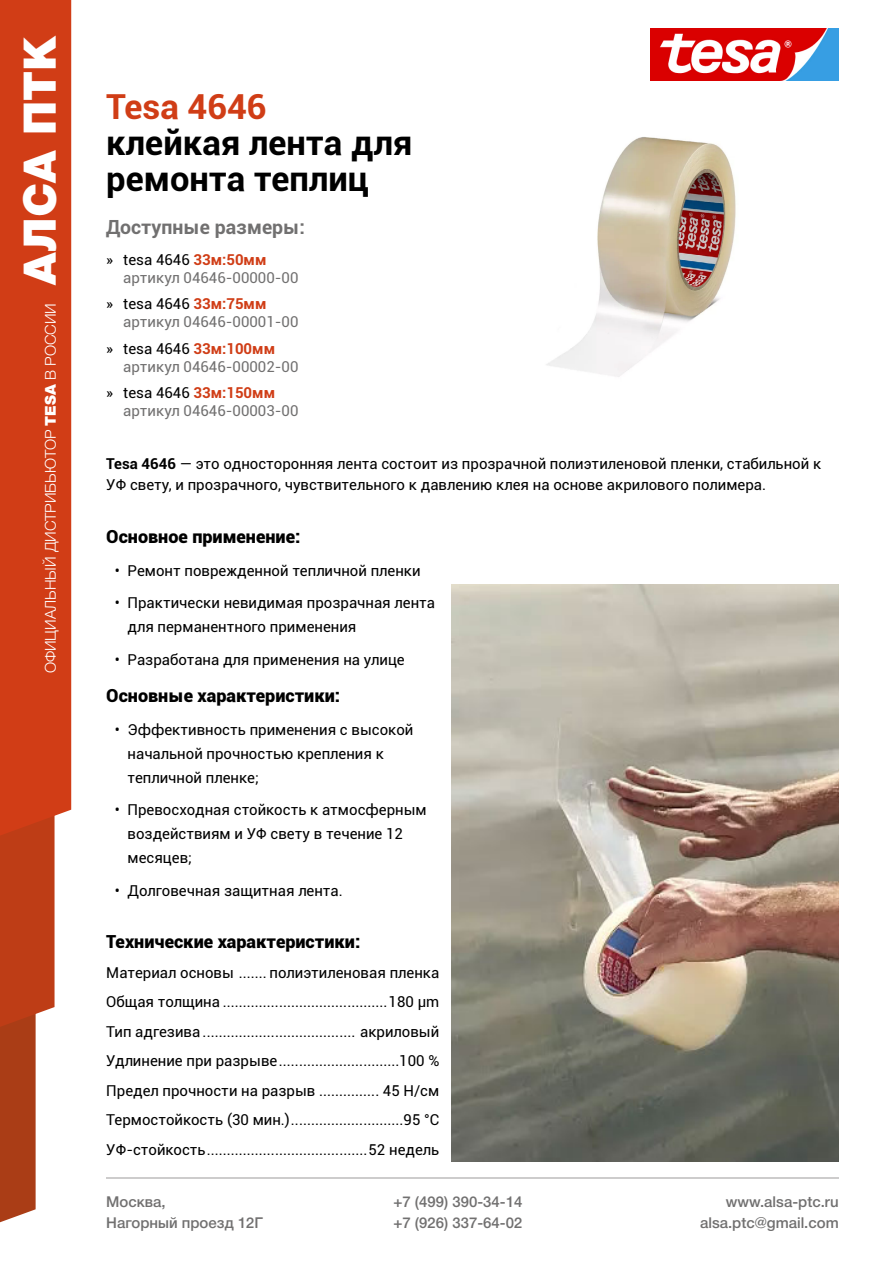
<style>
.page{position:relative;width:893px;height:1263px;background:#fff}
.page>*{position:absolute;margin:0;border:0;box-sizing:border-box;transform-origin:0 0}
.t1{font:900 45px "Helvetica Neue Cyr";color:#fff}
.t2{font:700 34.5px/36px "Roboto";color:#000}
.t3{font:700 34.5px "Roboto";color:#d03d16}
.t4{font:700 19.5px "Roboto";color:#717070}
.t5{font:900 18px "Roboto";color:#000}
.t6{font:15px/29.5px "Roboto";color:#000}
.t7{font:15px/18px "Roboto";color:#717070}
.t8{font:500 15px/21px "Helvetica Neue Cyr";color:#717070}
.t9{font:300 15px "Helvetica Neue Cyr";color:#fff}
.s1{font-weight:900}
.s2{color:#000}
.s3{font-weight:700;color:#d03d16}
.s4{font-weight:700}
</style>
<div class="page">
<div style="left:0;top:1027px;width:36px;height:195px;background:#aa3d16"></div>
<svg style="left:0;top:835px;width:55px;height:192px;background:#c0441e"></svg>
<div style="left:0;top:0;width:71px;height:835px;background:#d13d16"></div>
<hr style="left:106px;top:1177px;width:733px;height:2px;background:#cdcccc">
<img style="left:651px;top:29px;width:188px;height:51px">
<img style="left:451px;top:585px;width:388px;height:576px">
<img style="left:546px;top:137px;width:190px;height:240px">
<h1 class="t1" style="left:15px;top:285px;width:250px;rotate:-90deg">АЛСА ПТК</h1>
<p class="t9" style="left:42px;top:673px;width:372px;rotate:-90deg">ОФИЦИАЛЬНЫЙ ДИСТРИБЬЮТОР <span class="s1">TESA</span> В РОССИИ</p>
<h2 class="t3" style="left:106px;top:83px;width:162px">Tesa 4646</h2>
<h2 class="t2" style="left:106px;top:124px;width:308px">клейкая лента для ремонта теплиц</h2>
<h3 class="t4" style="left:106px;top:213px;width:200px">Доступные размеры:</h3>
<p class="t7" style="left:123px;top:250px;width:177px;text-indent:-17px"><span class="s2">» tesa 4646</span> <span class="s3">33м:50мм </span>артикул 04646-00000-00</p>
<p class="t7" style="left:123px;top:294px;width:177px;text-indent:-17px"><span class="s2">» tesa 4646</span> <span class="s3">33м:75мм </span>артикул 04646-00001-00</p>
<p class="t7" style="left:123px;top:339px;width:177px;text-indent:-17px"><span class="s2">» tesa 4646</span> <span class="s3">33м:100мм </span>артикул 04646-00002-00</p>
<p class="t7" style="left:123px;top:383px;width:177px;text-indent:-17px"><span class="s2">» tesa 4646</span> <span class="s3">33м:150мм </span>артикул 04646-00003-00</p>
<p class="t6" style="left:106px;top:453px;width:716px;line-height:21px"><span class="s4">Tesa 4646</span> — это односторонняя лента состоит из прозрачной полиэтиленовой пленки, стабильной к<br>УФ свету, и прозрачного, чувствительного к давлению клея на основе акрилового полимера.</p>
<p class="t5" style="left:106px;top:524px;width:196px">Основное применение:</p>
<p class="t6" style="left:115px;top:555px;width:307px">• Ремонт поврежденной тепличной пленки</p>
<p class="t6" style="left:128px;top:590px;width:309px;line-height:24px;text-indent:-13px">• Практически невидимая прозрачная лента для перманентного применения</p>
<p class="t6" style="left:115px;top:644px;width:291px">• Разработана для применения на улице</p>
<p class="t5" style="left:106px;top:683px;width:235px">Основные характеристики:</p>
<p class="t6" style="left:128px;top:717px;width:287px;line-height:24px;text-indent:-13px">• Эффективность применения с высокой начальной прочностью крепления к тепличной пленке;</p>
<p class="t6" style="left:128px;top:797px;width:301px;line-height:24px;text-indent:-13px">• Превосходная стойкость к атмосферным воздействиям и УФ свету в течение 12 месяцев;</p>
<p class="t6" style="left:115px;top:875px;width:230px">• Долговечная защитная лента.</p>
<p class="t5" style="left:106px;top:929px;width:256px">Технические характеристики:</p>
<p class="t6" style="left:106px;top:957px;width:335px;text-align:justify">Материал основы ....... полиэтиленовая пленка Общая толщина .........................................180 μm Тип адгезива ...................................... акриловый Удлинение при разрыве..............................100 % Предел прочности на разрыв ............... 45 Н/см Термостойкость (30 мин.)............................95 °C УФ-стойкость........................................52 недель</p>
<p class="t8" style="left:393px;top:1191px;width:131px">+7 (499) 390-34-14 +7 (926) 337-64-02</p>
<p class="t8" style="left:106px;top:1191px;width:158px">Москва,<br>Нагорный проезд 12Г</p>
<p class="t8" style="left:700px;top:1191px;width:140px;text-align:right">www.alsa-ptc.ru alsa.ptc@gmail.com</p>
</div>
